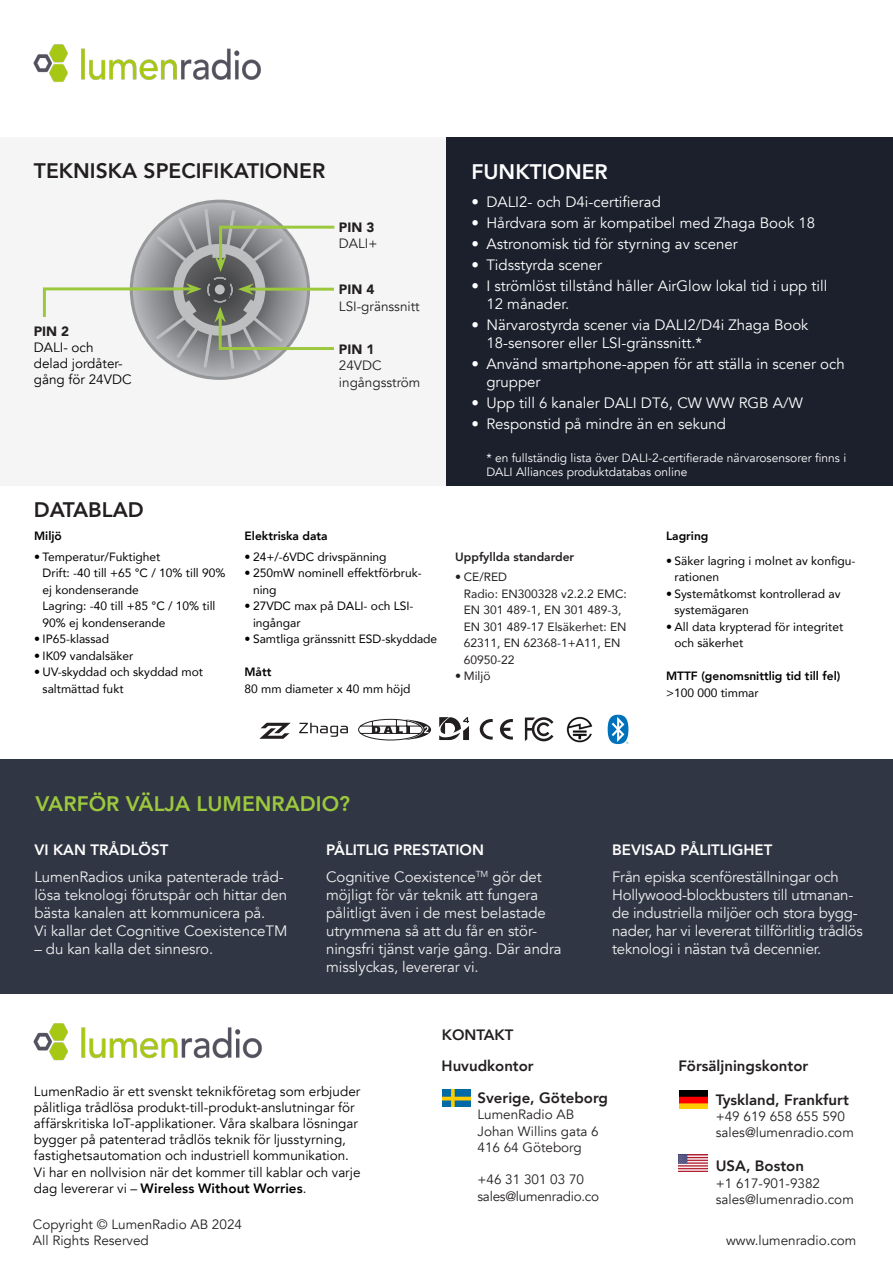
<style>
.page{position:relative;width:893px;height:1263px;background:#fff}
.page>*{position:absolute;margin:0;border:0;box-sizing:border-box;transform-origin:0 0}
.t1{font:800 21px "Avenir";color:#231f20}
.t2{font:800 21px "Avenir";color:#9cc83d}
.t3{font:800 21px "Avenir";color:#fff}
.t4{font:15px/18px "Avenir";letter-spacing:-.005em;color:#eff0f0}
.t5{font:15px/18px "Avenir";color:#fff}
.t6{font:800 15px "Avenir";color:#231f20}
.t7{font:800 15px "Avenir";color:#fff}
.t8{font:13.5px/16.2px "Avenir";color:#000001}
.t9{font:13.5px/16.2px "Avenir";color:#231f20}
.t10{font:800 13.5px "Avenir";letter-spacing:.005em;color:#000001}
.t11{font:13.5px "Avenir";letter-spacing:-.02em;color:#231f20}
.t12{font:900 13.5px "Avenir";color:#231f20}
.t13{font:12px/16.5px "Avenir";color:#000}
.t14{font:12px/16.5px "Avenir";color:#231f20}
.t15{font:12px/14.4px "Avenir";color:#fff}
.t16{font:800 12px "Avenir";color:#000}
.t17{font:800 12px "Avenir";color:#231f20}
.s1{font-weight:400}
.s2{color:#fff}
</style>
<div class="page">
<img style="left:34px;top:44px;width:227px;height:38px">
<div style="left:0;top:137px;width:893px;height:349px;background:#f4f5f4"></div>
<div style="left:446px;top:137px;width:447px;height:349px;background:#1c202c"></div>
<img style="left:177px;top:199px;width:86px;height:181px">
<svg style="left:42px;top:209px;width:293px;height:160px"></svg>
<svg style="left:259px;top:723px;width:32px;height:16px"></svg>
<svg style="left:299px;top:723px;width:49px;height:14px"></svg>
<svg style="left:608px;top:715px;width:20px;height:29px"></svg>
<svg style="left:525px;top:717px;width:28px;height:24px"></svg>
<svg style="left:480px;top:719px;width:13px;height:21px"></svg>
<svg style="left:500px;top:719px;width:13px;height:21px"></svg>
<img style="left:566px;top:716px;width:27px;height:27px">
<svg style="left:439px;top:717px;width:30px;height:23px"></svg>
<svg style="left:358px;top:719px;width:73px;height:21px"></svg>
<div style="left:0;top:759px;width:893px;height:235px;background:#303644"></div>
<img style="left:678px;top:1154px;width:29px;height:17px">
<img style="left:679px;top:1090px;width:29px;height:18px">
<img style="left:442px;top:1089px;width:29px;height:18px">
<img style="left:34px;top:1023px;width:228px;height:38px">
<p class="t1" style="left:34px;top:155px;width:293px">TEKNISKA SPECIFIKATIONER</p>
<p class="t12" style="left:34px;top:319px;width:37px">PIN 2</p>
<p class="t8" style="left:34px;top:339px;width:61px">DALI- och</p>
<p class="t8" style="left:34px;top:356px;width:99px">delad jordåter&shy;gång för 24VDC</p>
<p class="t12" style="left:339px;top:215px;width:37px">PIN 3</p>
<p class="t9" style="left:339px;top:235px;width:40px">DALI+</p>
<p class="t12" style="left:339px;top:278px;width:37px">PIN 4</p>
<p class="t9" style="left:339px;top:298px;width:82px">LSI-gränssnitt</p>
<p class="t12" style="left:339px;top:338px;width:37px">PIN 1</p>
<p class="t9" style="left:339px;top:358px;width:83px">24VDC ingångsström</p>
<p class="t1" style="left:34px;top:494px;width:112px">DATABLAD</p>
<p class="t16" style="left:34px;top:526px;width:29px">Miljö</p>
<p class="t13" style="left:34px;top:548px;width:128px">• Temperatur/Fuktighet</p>
<p class="t13" style="left:43px;top:564px;width:184px">Drift: -40 till +65 °C / 10% till 90% ej kondenserande</p>
<p class="t13" style="left:43px;top:597px;width:174px">Lagring: -40 till +85 °C / 10% till<br>90% ej kondenserande</p>
<p class="t13" style="left:34px;top:630px;width:76px">• IP65-klassad</p>
<p class="t13" style="left:34px;top:647px;width:101px">• IK09 vandalsäker</p>
<p class="t13" style="left:43px;top:663px;width:162px;text-indent:-9px">• UV-skyddad och skyddad mot saltmättad fukt</p>
<p class="t16" style="left:245px;top:526px;width:85px">Elektriska data</p>
<p class="t13" style="left:245px;top:548px;width:144px">• 24+/-6VDC drivspänning</p>
<p class="t13" style="left:253px;top:564px;width:170px;text-indent:-9px">• 250mW nominell effektförbruk&shy;ning</p>
<p class="t13" style="left:253px;top:597px;width:162px;text-indent:-9px">• 27VDC max på DALI- och LSI&shy;ingångar</p>
<p class="t13" style="left:245px;top:630px;width:194px">• Samtliga gränssnitt ESD-skyddade</p>
<p class="t16" style="left:245px;top:663px;width:28px">Mått</p>
<p class="t13" style="left:245px;top:680px;width:168px">80 mm diameter x 40 mm höjd</p>
<p class="t3" style="left:471px;top:155px;width:138px">FUNKTIONER</p>
<p class="t5" style="left:471px;top:193px;width:191px">• DALI2- och D4i-certifierad</p>
<p class="t5" style="left:471px;top:214px;width:345px">• Hårdvara som är kompatibel med Zhaga Book 18</p>
<p class="t5" style="left:471px;top:235px;width:268px">• Astronomisk tid för styrning av scener</p>
<p class="t5" style="left:471px;top:256px;width:132px">• Tidsstyrda scener</p>
<p class="t5" style="left:486px;top:277px;width:342px;text-indent:-15px">• I strömlöst tillstånd håller AirGlow lokal tid i upp till<br>12 månader.</p>
<p class="t5" style="left:486px;top:316px;width:324px;text-indent:-15px">• Närvarostyrda scener via DALI2/D4i Zhaga Book<br>18-sensorer eller LSI-gränssnitt.*</p>
<p class="t5" style="left:486px;top:355px;width:360px;text-indent:-15px">• Använd smartphone-appen för att ställa in scener och grupper</p>
<p class="t5" style="left:471px;top:394px;width:333px">• Upp till 6 kanaler DALI DT6, CW WW RGB A/W</p>
<p class="t5" style="left:471px;top:415px;width:256px">• Responstid på mindre än en sekund</p>
<p class="t15" style="left:486px;top:450px;width:361px">* en fullständig lista över DALI-2-certifierade närvarosensorer finns i<br>DALI Alliances produktdatabas online</p>
<p class="t17" style="left:455px;top:547px;width:120px">Uppfyllda standarder</p>
<p class="t14" style="left:464px;top:568px;width:164px;text-indent:-9px">• CE/RED<br>Radio: EN300328 v2.2.2 EMC:<br>EN 301 489-1, EN 301 489-3,<br>EN 301 489-17 Elsäkerhet: EN<br>62311, EN 62368-1+A11, EN<br>60950-22</p>
<p class="t14" style="left:455px;top:667px;width:37px">• Miljö</p>
<p class="t16" style="left:666px;top:526px;width:44px">Lagring</p>
<p class="t13" style="left:674px;top:552px;width:182px;text-indent:-9px">• Säker lagring i molnet av konfigu&shy;rationen</p>
<p class="t13" style="left:674px;top:585px;width:167px;text-indent:-9px">• Systemåtkomst kontrollerad av systemägaren</p>
<p class="t13" style="left:674px;top:618px;width:170px;text-indent:-9px">• All data krypterad för integritet och säkerhet</p>
<p class="t16" style="left:666px;top:667px;width:176px">MTTF (genomsnittlig tid till fel)</p>
<p class="t13" style="left:666px;top:684px;width:94px">&gt;100 000 timmar</p>
<p class="t2" style="left:35px;top:788px;width:316px">VARFÖR VÄLJA LUMENRADIO?</p>
<p class="t7" style="left:34px;top:838px;width:135px">VI KAN TRÅDLÖST</p>
<p class="t4" style="left:34px;top:868px;width:254px">LumenRadios unika patenterade tråd&shy;lösa teknologi förutspår och hittar den</p>
<p class="t4" style="left:34px;top:904px;width:232px">bästa kanalen att kommunicera på.</p>
<p class="t4" style="left:34px;top:922px;width:254px">Vi kallar det Cognitive CoexistenceTM</p>
<p class="t4" style="left:34px;top:940px;width:180px">– du kan kalla det sinnesro.</p>
<p class="t7" style="left:326px;top:838px;width:159px">PÅLITLIG PRESTATION</p>
<p class="t4" style="left:326px;top:868px;width:217px">Cognitive Coexistence<sup>TM</sup> gör det</p>
<p class="t4" style="left:326px;top:886px;width:214px">möjligt för vår teknik att fungera</p>
<p class="t4" style="left:326px;top:904px;width:221px">pålitligt även i de mest belastade</p>
<p class="t4" style="left:326px;top:922px;width:237px">utrymmena så att du får en stör&shy;ningsfri tjänst varje gång. Där andra</p>
<p class="t4" style="left:326px;top:958px;width:154px">misslyckas, levererar vi.</p>
<p class="t6" style="left:442px;top:1023px;width:73px">KONTAKT</p>
<p class="t7" style="left:612px;top:838px;width:162px">BEVISAD PÅLITLIGHET</p>
<p class="t4" style="left:612px;top:868px;width:228px">Från episka scenföreställningar och</p>
<p class="t4" style="left:612px;top:886px;width:252px">Hollywood-blockbusters till utmanan&shy;de industriella miljöer och stora bygg&shy;nader, har vi levererat tillförlitlig trådlös</p>
<p class="t4" style="left:612px;top:940px;width:211px">teknologi i nästan två decennier.</p>
<p class="t6" style="left:442px;top:1054px;width:94px">Huvudkontor</p>
<p class="t6" style="left:678px;top:1054px;width:131px">Försäljningskontor</p>
<p class="t8" style="left:34px;top:1083px;width:328px">LumenRadio är ett svenskt teknikföretag som erbjuder</p>
<p class="t8" style="left:34px;top:1099px;width:322px">pålitliga trådlösa produkt-till-produkt-anslutningar för</p>
<p class="t8" style="left:34px;top:1115px;width:325px">affärskritiska IoT-applikationer. Våra skalbara lösningar</p>
<p class="t8" style="left:34px;top:1132px;width:313px">bygger på patenterad trådlös teknik för ljusstyrning,</p>
<p class="t8" style="left:34px;top:1148px;width:316px">fastighetsautomation och industriell kommunikation.</p>
<p class="t8" style="left:34px;top:1164px;width:328px">Vi har en nollvision när det kommer till kablar och varje</p>
<p class="t10" style="left:34px;top:1177px;width:274px"><span class="s1">dag levererar vi –</span> Wireless Without Worries<span class="s1">.</span></p>
<p class="t6" style="left:477px;top:1086px;width:132px">Sverige, Göteborg</p>
<p class="t9" style="left:477px;top:1107px;width:98px">LumenRadio AB</p>
<p class="t9" style="left:477px;top:1123px;width:123px">Johan Willins gata 6</p>
<p class="t9" style="left:477px;top:1139px;width:106px">416 64 Göteborg</p>
<p class="t9" style="left:477px;top:1172px;width:108px">+46 31 301 03 70</p>
<p class="t11" style="left:477px;top:1188px;width:134px">sales@lumenradio.co<span class="s2">m</span></p>
<p class="t6" style="left:716px;top:1088px;width:135px">Tyskland, Frankfurt</p>
<p class="t9" style="left:716px;top:1108px;width:131px">+49 619 658 655 590</p>
<p class="t9" style="left:716px;top:1125px;width:140px">sales@lumenradio.com</p>
<p class="t6" style="left:716px;top:1154px;width:90px">USA, Boston</p>
<p class="t9" style="left:716px;top:1175px;width:106px">+1 617-901-9382</p>
<p class="t9" style="left:716px;top:1191px;width:140px">sales@lumenradio.com</p>
<p class="t9" style="left:33px;top:1216px;width:211px">Copyright © LumenRadio AB 2024</p>
<p class="t9" style="left:33px;top:1232px;width:117px">All Rights Reserved</p>
<p class="t9" style="left:726px;top:1232px;width:132px">www.lumenradio.com</p>
</div>
